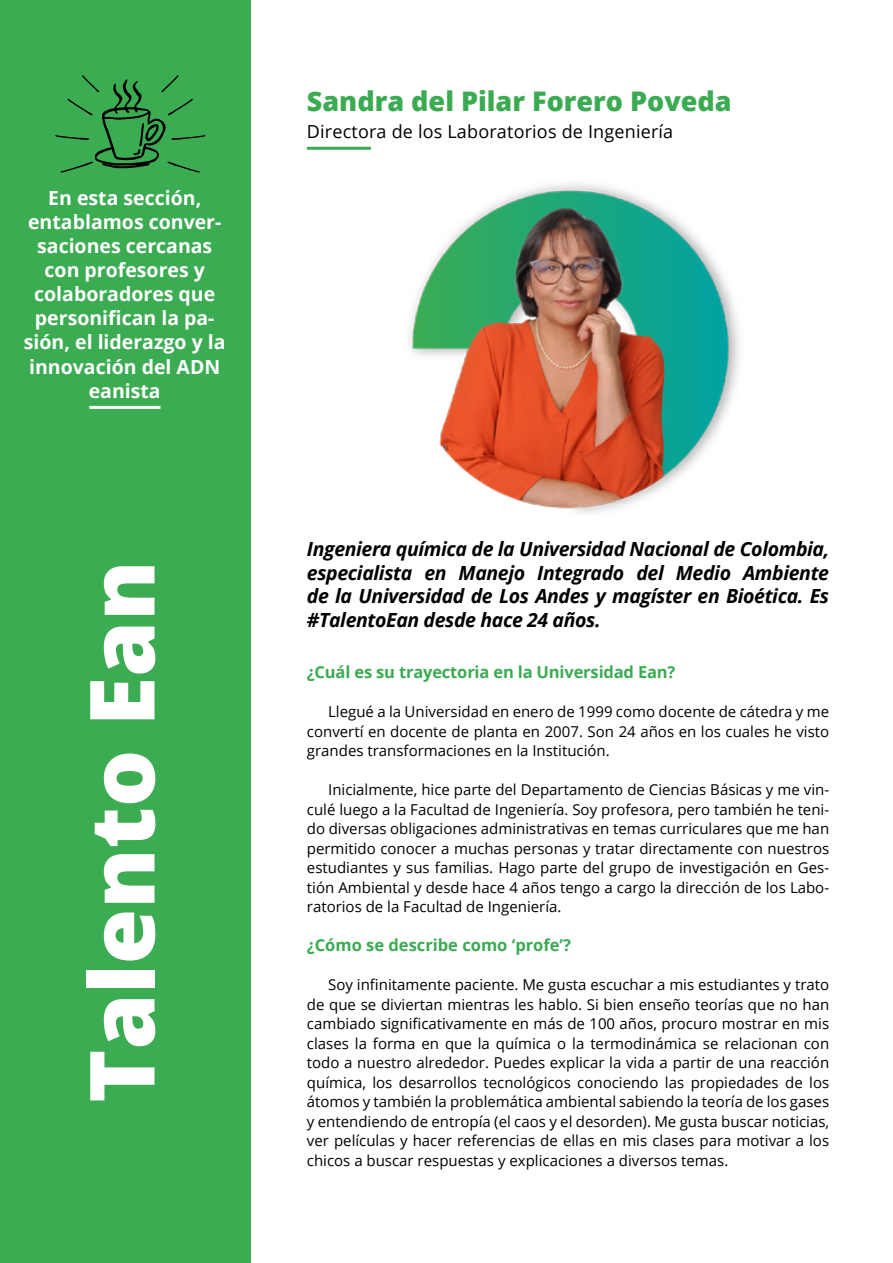
<style>
.page{position:relative;width:893px;height:1263px;background:#fff}
.page>*{position:absolute;margin:0;border:0;box-sizing:border-box;transform-origin:0 0}
.t1{font:800 90px "Open Sans";color:#fff}
.t2{font:800 27px "Open Sans";color:#3bab52}
.t3{font:italic 700 19.5px/23.4px "Open Sans";letter-spacing:-.02em;color:#000;text-align:justify}
.t4{font:700 19.5px/24px "Open Sans";color:#fff;text-align:center}
.t5{font:18px "Open Sans";letter-spacing:.01em;color:#000}
.t6{font:700 16.5px "Open Sans";letter-spacing:-.01em;color:#3bab52}
.t7{font:15px/19.5px "Open Sans";color:#000;text-align:justify}
</style>
<div class="page">
<div style="left:0;top:0;width:251px;height:1263px;background:#3bac52"></div>
<svg style="left:55px;top:75px;width:150px;height:98px"></svg>
<hr style="left:89px;top:406px;width:72px;height:3px;background:#fff">
<img style="left:409px;top:183px;width:330px;height:330px">
<hr style="left:307px;top:147px;width:64px;height:3px;background:#3bac52">
<h3 class="t4" style="left:24px;top:186px;width:203px">En esta sección, entablamos conver&shy;saciones cercanas con profesores y colaboradores que personifican la pa&shy;sión, el liderazgo y la innovación del ADN eanista</h3>
<h1 class="t1" style="left:53px;top:1103px;width:544px;rotate:-90deg">Talento Ean</h1>
<h2 class="t2" style="left:307px;top:81px;width:426px">Sandra del Pilar Forero Poveda</h2>
<p class="t5" style="left:307px;top:119px;width:368px">Directora de los Laboratorios de Ingeniería</p>
<h3 class="t3" style="left:307px;top:537px;width:524px">Ingeniera química de la Universidad Nacional de Colombia, especialista en Manejo Integrado del Medio Ambiente de la Universidad de Los Andes y magíster en Bioética. Es #TalentoEan desde hace 24 años.</h3>
<p class="t6" style="left:307px;top:660px;width:370px">¿Cuál es su trayectoria en la Universidad Ean?</p>
<p class="t7" style="left:307px;top:701px;width:524px;text-indent:21px">Llegué a la Universidad en enero de 1999 como docente de cátedra y me convertí en docente de planta en 2007. Son 24 años en los cuales he visto grandes transformaciones en la Institución.</p>
<p class="t7" style="left:307px;top:779px;width:524px;text-indent:21px">Inicialmente, hice parte del Departamento de Ciencias Básicas y me vin&shy;culé luego a la Facultad de Ingeniería. Soy profesora, pero también he teni&shy;do diversas obligaciones administrativas en temas curriculares que me han permitido conocer a muchas personas y tratar directamente con nuestros estudiantes y sus familias. Hago parte del grupo de investigación en Ges&shy;tión Ambiental y desde hace 4 años tengo a cargo la dirección de los Labo&shy;ratorios de la Facultad de Ingeniería.</p>
<p class="t6" style="left:307px;top:933px;width:266px">¿Cómo se describe como ‘profe’?</p>
<p class="t7" style="left:307px;top:974px;width:524px;text-indent:21px">Soy infinitamente paciente. Me gusta escuchar a mis estudiantes y trato de que se diviertan mientras les hablo. Si bien enseño teorías que no han cambiado significativamente en más de 100 años, procuro mostrar en mis clases la forma en que la química o la termodinámica se relacionan con todo a nuestro alrededor. Puedes explicar la vida a partir de una reacción química, los desarrollos tecnológicos conociendo las propiedades de los átomos y también la problemática ambiental sabiendo la teoría de los gases y entendiendo de entropía (el caos y el desorden). Me gusta buscar noticias, ver películas y hacer referencias de ellas en mis clases para motivar a los chicos a buscar respuestas y explicaciones a diversos temas.</p>
</div>
